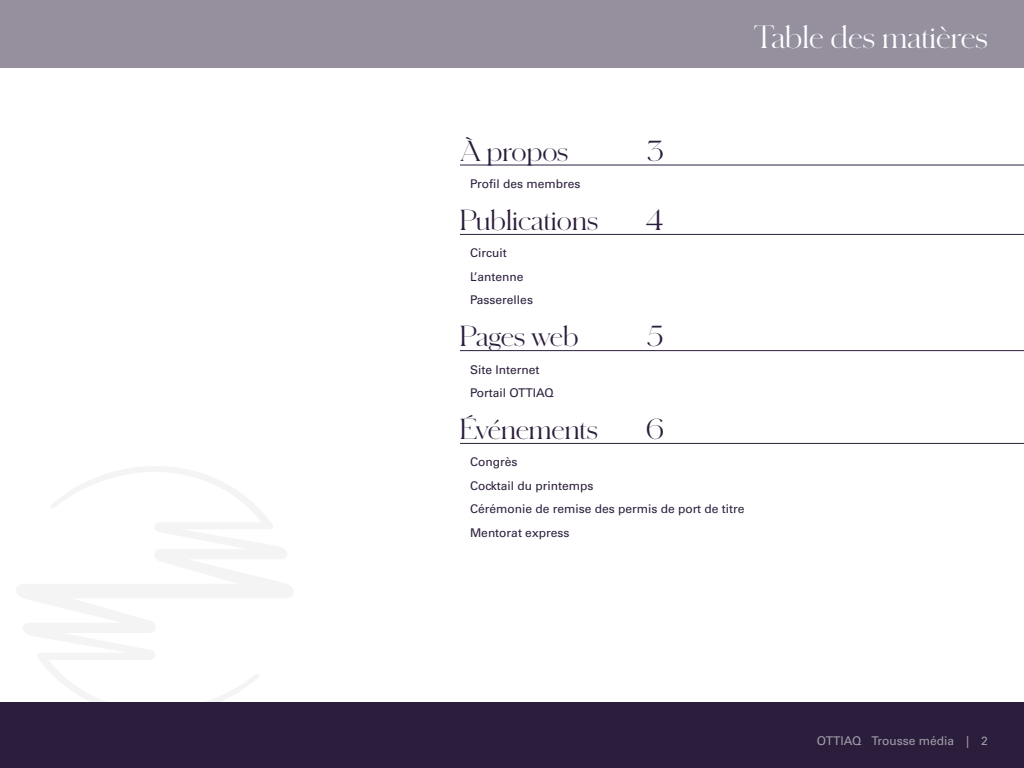
<style>
.page{position:relative;width:1024px;height:768px;background:#fff}
.page>*{position:absolute;margin:0;border:0;box-sizing:border-box;transform-origin:0 0}
.t1{font:30px "Schnyder L Wide";color:#fff}
.t2{font:27px "Schnyder L Wide";color:#2b1e3c}
.t3{font:12px/23.4px "Univers LT Std";color:#2b1e3c}
.t4{font:12px "Univers LT Std";color:#a59daa}
</style>
<div class="page">
<svg style="left:16px;top:466px;width:278px;height:236px"></svg>
<div style="left:0;top:0;width:1024px;height:68px;background:#958f9e"></div>
<div style="left:0;top:702px;width:1024px;height:66px;background:#2b1e3c"></div>
<hr style="left:460px;top:165px;width:564px;height:1px;background:#2b1e3c">
<hr style="left:460px;top:234px;width:564px;height:1px;background:#2b1e3c">
<hr style="left:460px;top:350px;width:564px;height:1px;background:#2b1e3c">
<hr style="left:460px;top:443px;width:564px;height:1px;background:#2b1e3c">
<h1 class="t1" style="left:754px;top:17px;width:236px">Table des matières</h1>
<h2 class="t2" style="left:460px;top:132px;width:110px">À propos</h2>
<h2 class="t2" style="left:648px;top:132px;width:18px">3</h2>
<p class="t3" style="left:470px;top:172px;width:112px">Profil des membres</p>
<h2 class="t2" style="left:460px;top:202px;width:140px">Publications</h2>
<h2 class="t2" style="left:645px;top:202px;width:20px">4</h2>
<p class="t3" style="left:470px;top:241px;width:64px">Circuit<br>L’antenne<br>Passerelles</p>
<h2 class="t2" style="left:460px;top:318px;width:120px">Pages web</h2>
<h2 class="t2" style="left:648px;top:318px;width:18px">5</h2>
<p class="t3" style="left:470px;top:358px;width:85px">Site Internet<br>Portail OTTIAQ</p>
<h2 class="t2" style="left:460px;top:411px;width:140px">Événements</h2>
<h2 class="t2" style="left:646px;top:411px;width:20px">6</h2>
<p class="t3" style="left:470px;top:450px;width:276px">Congrès<br>Cocktail du printemps<br>Cérémonie de remise des permis de port de titre<br>Mentorat express</p>
<p class="t4" style="left:817px;top:734px;width:173px">OTTIAQ Trousse média | 2</p>
</div>
